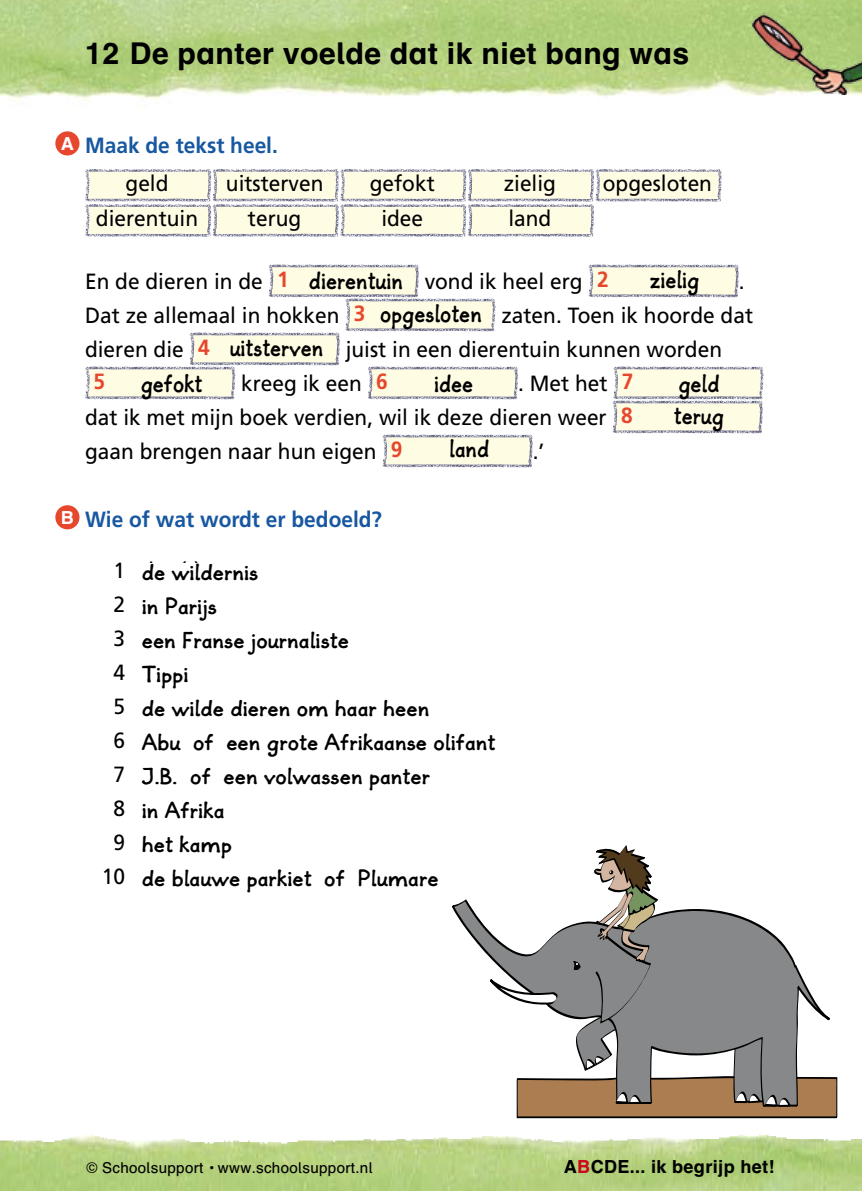
<style>
.page{position:relative;width:862px;height:1191px;background:#fff}
.page>*{position:absolute;margin:0;border:0;box-sizing:border-box;transform-origin:0 0}
.t1{font:700 30px "Mathebuch MD";letter-spacing:.015em;color:#000}
.t2{font:700 24px "Wilhey Drei";color:#000;scale:.9 1}
.t3{font:22px/34px "Frutiger";color:#000;text-align:justify;scale:.95 1}
.t4{font:700 22px/34px "Wilhey Drei";color:#000}
.t5{font:700 22px "Frutiger";color:#1858a1;scale:.95 1}
.t6{font:700 22px "Frutiger";color:#e6472d;scale:.95 1}
.t7{font:700 18px "Mathebuch MD";letter-spacing:.02em;color:#000}
.t8{font:700 18px "Mathebuch MD";color:#fff}
.t9{font:15px "Mathebuch MD";letter-spacing:.02em;color:#000}
.s1{font-weight:700;color:#e6472d}
.s2{color:#cc071e}
</style>
<div class="page">
<img style="left:0;top:0;width:862px;height:101px">
<img style="left:0;top:1134px;width:862px;height:57px">
<img style="left:752px;top:11px;width:110px;height:84px">
<svg style="left:588px;top:264px;width:151px;height:34px;background:#edebdc"></svg>
<svg style="left:85px;top:264px;width:433px;height:136px"></svg>
<svg style="left:612px;top:366px;width:152px;height:68px;background:#edebdc"></svg>
<svg style="left:382px;top:434px;width:151px;height:34px;background:#edebdc"></svg>
<div style="left:55px;top:131px;width:24px;height:24px;background:#e6472d;border-radius:50%"></div>
<div style="left:55px;top:505px;width:24px;height:24px;background:#e6472d;border-radius:50%"></div>
<svg style="left:85px;top:169px;width:637px;height:68px"></svg>
<svg style="left:452px;top:899px;width:38px;height:59px"></svg>
<svg style="left:490px;top:845px;width:347px;height:273px"></svg>
<h1 class="t1" style="left:85px;top:34px;width:606px">12 De panter voelde dat ik niet bang was</h1>
<p class="t8" style="left:61px;top:132px;width:15px">A</p>
<p class="t5" style="left:85px;top:133px;width:204px">Maak de tekst heel.</p>
<p class="t3" style="left:126px;top:166px;width:47px">geld</p>
<p class="t3" style="left:226px;top:166px;width:104px">uitsterven</p>
<p class="t3" style="left:370px;top:166px;width:70px">gefokt</p>
<p class="t3" style="left:504px;top:166px;width:57px">zielig</p>
<p class="t3" style="left:603px;top:166px;width:116px">opgesloten</p>
<p class="t3" style="left:96px;top:201px;width:109px">dierentuin</p>
<p class="t3" style="left:248px;top:201px;width:58px">terug</p>
<p class="t3" style="left:381px;top:201px;width:46px">idee</p>
<p class="t3" style="left:508px;top:201px;width:47px">land</p>
<p class="t2" style="left:650px;top:260px;width:56px">zielig</p>
<p class="t2" style="left:309px;top:261px;width:106px">dierentuin</p>
<p class="t2" style="left:380px;top:294px;width:114px">opgesloten</p>
<p class="t2" style="left:230px;top:328px;width:105px">uitsterven</p>
<p class="t3" style="left:85px;top:264px;width:216px">En de dieren in de <span class="s1">1</span></p>
<p class="t3" style="left:425px;top:264px;width:195px">vond ik heel erg <span class="s1">2</span></p>
<p class="t3" style="left:739px;top:264px;width:8px">.</p>
<p class="t3" style="left:85px;top:298px;width:297px">Dat ze allemaal in hokken <span class="s1">3</span></p>
<p class="t3" style="left:501px;top:298px;width:266px">zaten. Toen ik hoorde dat</p>
<p class="t3" style="left:85px;top:332px;width:133px">dieren die <span class="s1">4</span></p>
<p class="t3" style="left:346px;top:332px;width:398px">juist in een dierentuin kunnen worden</p>
<p class="t6" style="left:93px;top:368px;width:14px">5</p>
<p class="t3" style="left:241px;top:366px;width:156px">kreeg ik een <span class="s1">6</span></p>
<p class="t2" style="left:141px;top:363px;width:70px">gefokt</p>
<p class="t2" style="left:434px;top:363px;width:45px">idee</p>
<p class="t2" style="left:678px;top:363px;width:47px">geld</p>
<p class="t3" style="left:85px;top:366px;width:579px;text-indent:433px">. Met het <span class="s1">7 </span>dat ik met mijn boek verdien, wil ik deze dieren weer <span class="s1">8 </span>gaan brengen naar hun eigen <span class="s1">9</span></p>
<p class="t2" style="left:674px;top:395px;width:57px">terug</p>
<p class="t2" style="left:449px;top:429px;width:46px">land</p>
<p class="t3" style="left:533px;top:434px;width:14px">.’</p>
<p class="t8" style="left:61px;top:506px;width:15px">B</p>
<p class="t5" style="left:85px;top:507px;width:314px">Wie of wat wordt er bedoeld?</p>
<p class="t3" style="left:113px;top:553px;width:14px">1</p>
<p class="t3" style="left:113px;top:553px;width:106px;text-align:left;text-indent:40px">at (r)<br>2 daar (r)<br>3 die (r)<br>4 ze (r)<br>5</p>
<p class="t4" style="left:142px;top:554px;width:355px">de wildernis<br>in Parijs<br>een Franse journaliste<br>Tippi<br>de wilde dieren om haar heen<br>Abu of een grote Afrikaanse olifant<br>J.B. of een volwassen panter<br>in Afrika<br>het kamp<br>de blauwe parkiet of Plumare</p>
<p class="t3" style="left:154px;top:689px;width:52px">at (r)</p>
<p class="t3" style="left:113px;top:723px;width:97px">6 zijn (r)</p>
<p class="t3" style="left:113px;top:757px;width:105px">7 hem (r)</p>
<p class="t3" style="left:113px;top:791px;width:106px">8 daar (r)</p>
<p class="t3" style="left:113px;top:825px;width:111px">9 waar (r)</p>
<p class="t3" style="left:102px;top:859px;width:98px">10 hij (r)</p>
<p class="t9" style="left:86px;top:1157px;width:288px">© Schoolsupport • www.schoolsupport.nl</p>
<p class="t7" style="left:564px;top:1154px;width:212px">A<span class="s2">B</span>CDE... ik begrijp het!</p>
</div>
